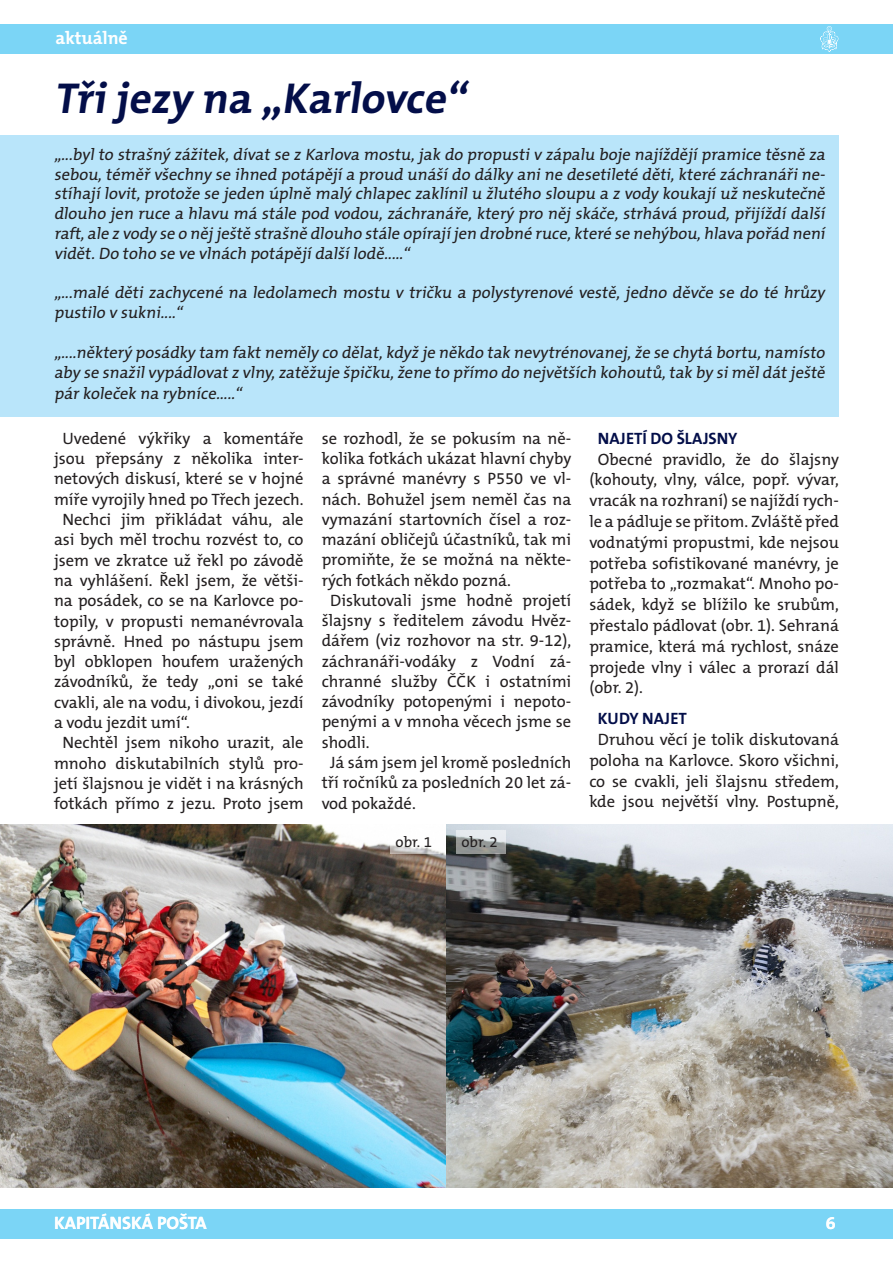
<style>
.page{position:relative;width:893px;height:1263px;background:#fff}
.page>*{position:absolute;margin:0;border:0;box-sizing:border-box;transform-origin:0 0}
.t1{font:700 43.5px "The Mix CE B7";color:#030e49}
.t2{font:700 18px "The Mix CE B7";color:#fff}
.t3{font:16.5px/20.9px "The Mix CE B5 Plain";color:#231f20;text-align:justify}
.t4{font:700 16.5px "The Mix CE B7";color:#030e49}
.t5{font:15px "The Mix CE B5 Plain";color:#231f20}
</style>
<div class="page">
<div style="left:0;top:1209px;width:893px;height:30px;background:#7bd5f6"></div>
<div style="left:0;top:24px;width:893px;height:30px;background:#7bd5f6"></div>
<svg style="left:820px;top:26px;width:19px;height:26px"></svg>
<div style="left:0;top:135px;width:839px;height:282px;background:#b9e5fa"></div>
<img style="left:0;top:824px;width:893px;height:363px">
<svg style="left:390px;top:830px;width:50px;height:23px"></svg>
<svg style="left:456px;top:830px;width:50px;height:23px"></svg>
<p class="t2" style="left:55px;top:28px;width:74px">aktuálně</p>
<h1 class="t1" style="left:54px;top:74px;width:421px">Třijezy na „Karlovce“</h1>
<p class="t3" style="left:54px;top:145px;width:775px;line-height:19.8px">„...byl to strašný zážitek, dívat se z Karlova mostu, j ak do propusti v zápalu boj e najíždějí pramice těsně za sebou, téměř všechny se ihned potápějí a proud unáší do dálky ani ne desetileté děti, které záchranáři ne&shy;stíhají lovit, protože se j eden úplně malý chlapec zaklínil u žlutého sloupu a z vody koukají už neskutečně dlouho j en ruce a hlavu má stále pod vodou, záchranáře, který pro něj skáče, strhává proud, přijíždí další raft,ale z vody se o něj j eště strašně dlouho stále opírajíj en drobné ruce,které se nehýbou,hlava pořád není vidět.Do toho se ve vlnách potápějídalšílodě.....“</p>
<p class="t3" style="left:54px;top:284px;width:772px;line-height:19.8px">„...malé děti zachycené na ledolamech mostu v tričku a polystyrenové vestě, j edno děvče se do té hrůzy pustilo v sukni....“</p>
<p class="t3" style="left:54px;top:343px;width:775px;line-height:19.8px">„....některý posádky tam fakt neměly co dělat,když j e někdo tak nevytrénovanej,že se chytá bortu,namísto aby se snažilvypádlovat z vlny,zatěžuj e špičku,žene to přímo do největších kohoutů,tak by siměldát j eště</p>
<p class="t3" style="left:54px;top:384px;width:192px">pár koleček na rybníce.....“</p>
<p class="t3" style="left:63px;top:429px;width:243px">Uvedené výkřiky a komentáře</p>
<p class="t3" style="left:54px;top:449px;width:251px">jsou přepsány z několika inter-</p>
<p class="t3" style="left:54px;top:469px;width:251px">netových diskusí, které se v hojné</p>
<p class="t3" style="left:54px;top:490px;width:251px">míře vyrojily hned po Třech jezech.</p>
<p class="t3" style="left:63px;top:510px;width:243px">Nechci jim přikládat váhu, ale</p>
<p class="t3" style="left:54px;top:530px;width:251px">asi bych měl trochu rozvést to, co</p>
<p class="t3" style="left:54px;top:551px;width:251px">jsem ve zkratce už řekl po závodě</p>
<p class="t3" style="left:54px;top:571px;width:251px">na vyhlášení. Řekl jsem, že větši-</p>
<p class="t3" style="left:54px;top:591px;width:251px">na posádek, co se na Karlovce po-</p>
<p class="t3" style="left:54px;top:611px;width:251px">topily, v propusti nemanévrovala</p>
<p class="t3" style="left:54px;top:632px;width:251px">správně. Hned po nástupu jsem</p>
<p class="t3" style="left:54px;top:652px;width:251px">byl obklopen houfem uražených</p>
<p class="t3" style="left:54px;top:672px;width:251px">závodníků, že tedy „oni se také</p>
<p class="t3" style="left:54px;top:693px;width:251px">cvakli, ale na vodu, i divokou, jezdí</p>
<p class="t3" style="left:54px;top:713px;width:137px">a vodu jezdit umí“.</p>
<p class="t3" style="left:63px;top:733px;width:243px">Nechtěl jsem nikoho urazit, ale</p>
<p class="t3" style="left:54px;top:754px;width:251px">mnoho diskutabilních stylů pro-</p>
<p class="t3" style="left:54px;top:774px;width:251px">jetí šlajsnou je vidět i na krásných</p>
<p class="t3" style="left:54px;top:794px;width:251px">fotkách přímo z jezu. Proto jsem</p>
<p class="t3" style="left:322px;top:429px;width:251px">se rozhodl, že se pokusím na ně-</p>
<p class="t3" style="left:322px;top:449px;width:251px">kolika fotkách ukázat hlavní chyby</p>
<p class="t3" style="left:322px;top:469px;width:251px">a správné manévry s P550 ve vl-</p>
<p class="t3" style="left:322px;top:489px;width:251px">nách. Bohužel jsem neměl čas na</p>
<p class="t3" style="left:322px;top:510px;width:251px">vymazání startovních čísel a roz-</p>
<p class="t3" style="left:322px;top:530px;width:251px">mazání obličejů účastníků, tak mi</p>
<p class="t3" style="left:322px;top:550px;width:251px">promiňte, že se možná na někte-</p>
<p class="t3" style="left:322px;top:570px;width:191px">rých fotkách někdo pozná.</p>
<p class="t3" style="left:330px;top:591px;width:243px">Diskutovali jsme hodně projetí</p>
<p class="t3" style="left:322px;top:611px;width:251px">šlajsny s ředitelem závodu Hvěz-</p>
<p class="t3" style="left:322px;top:631px;width:251px">dářem (viz rozhovor na str. 9-12),</p>
<p class="t3" style="left:322px;top:651px;width:251px">záchranáři-vodáky z Vodní zá-</p>
<p class="t3" style="left:322px;top:672px;width:251px">chranné služby ČČK i ostatními</p>
<p class="t3" style="left:322px;top:692px;width:251px">závodníky potopenými i nepoto-</p>
<p class="t3" style="left:322px;top:712px;width:251px">penými a v mnoha věcech jsme se</p>
<p class="t3" style="left:322px;top:732px;width:50px">shodli.</p>
<p class="t3" style="left:330px;top:753px;width:243px">Já sám jsem jel kromě posledních</p>
<p class="t3" style="left:322px;top:773px;width:251px">tří ročníků za posledních 20 let zá-</p>
<p class="t3" style="left:322px;top:794px;width:96px">vod pokaždé.</p>
<p class="t5" style="left:396px;top:834px;width:38px">obr. 1</p>
<p class="t5" style="left:461px;top:834px;width:38px">obr. 2</p>
<p class="t4" style="left:598px;top:429px;width:21px">Najetí</p>
<p class="t4" style="left:650px;top:429px;width:36px">do šlajsny</p>
<p class="t3" style="left:589px;top:450px;width:251px;text-indent:8px">Obecné pravidlo, že do šlajsny (kohouty, vlny, válce, popř. vývar, vracák na rozhraní) se najíždí rych&shy;le a pádluje se přitom. Zvláště před vodnatými propustmi, kde nejsou potřeba sofistikované manévry, je potřeba to „rozmakat“. Mnoho po&shy;sádek, když se blížilo ke srubům, přestalo pádlovat (obr. 1). Sehraná pramice, která má rychlost, snáze projede vlny i válec a prorazí dál (obr. 2).</p>
<p class="t4" style="left:598px;top:709px;width:21px">Kudy</p>
<p class="t4" style="left:642px;top:709px;width:10px">najet</p>
<p class="t3" style="left:589px;top:730px;width:251px;text-align:center">Druhou věcí je tolik diskutovaná poloha na Karlovce. Skoro všichni, co se cvakli, jeli šlajsnu středem, kde jsou největší vlny. Postupně,</p>
<p class="t2" style="left:54px;top:1213px;width:154px">KAPITÁNSKÁ POŠTA</p>
<p class="t2" style="left:826px;top:1213px;width:11px">6</p>
</div>
